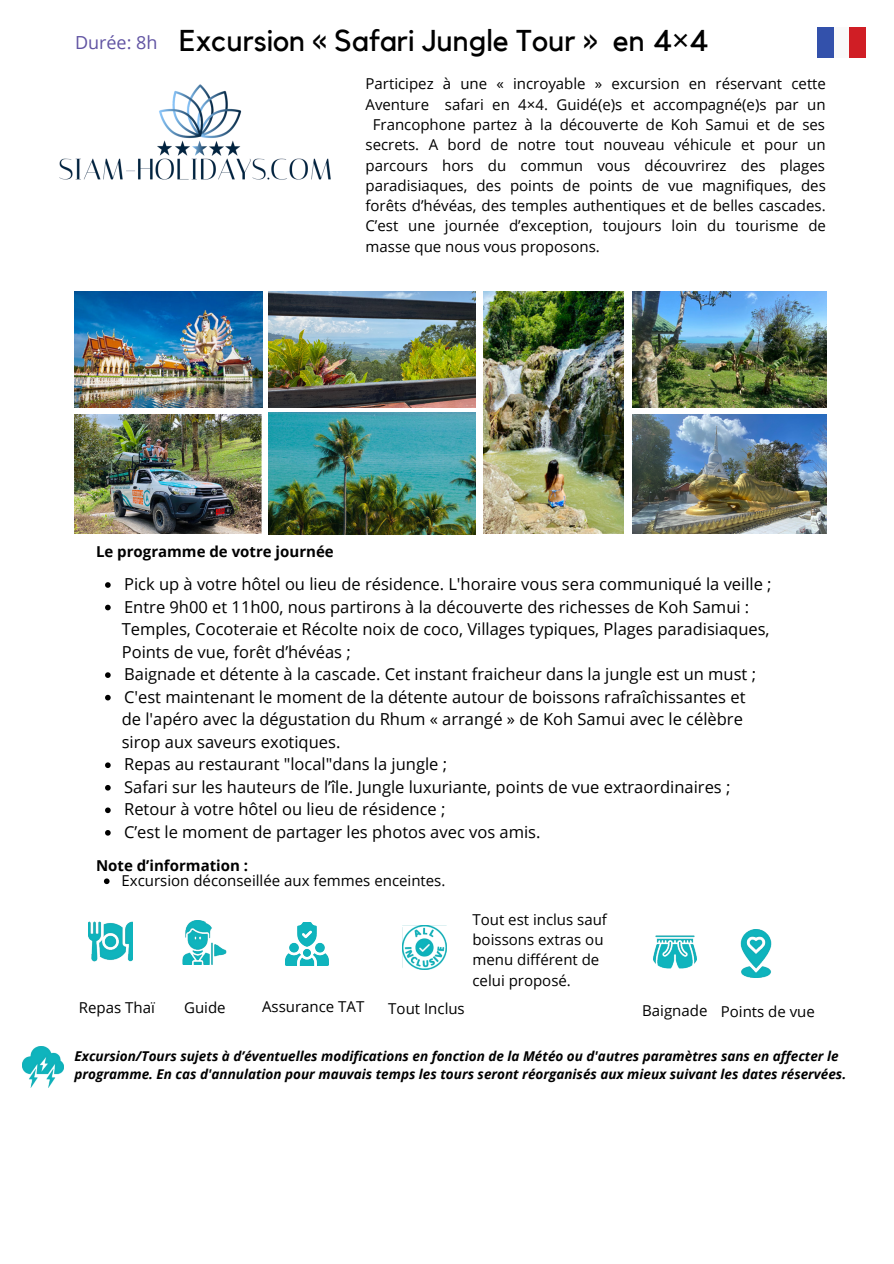
<style>
.page{position:relative;width:894px;height:1264px;background:#fff}
.page>*{position:absolute;margin:0;border:0;box-sizing:border-box;transform-origin:0 0}
.t1{font:30px "Kollektif";color:#000}
.t2{font:18px "Open Sans";color:#6154a3}
.t3{font:16.5px/22.5px "Open Sans";color:#000}
.t4{font:15px/20.2px "Open Sans";color:#000}
.t5{font:700 15px "Open Sans";color:#000}
.t6{font:italic 700 13.5px/18px "Open Sans";color:#000}
.s1{font-family:"Noto Sans"}
</style>
<div class="page">
<div style="left:832px;top:27px;width:17px;height:30px;background:#f9f9f9"></div>
<div style="left:816px;top:27px;width:16px;height:30px;background:#3351ab"></div>
<div style="left:849px;top:27px;width:16px;height:30px;background:#d01e25"></div>
<img style="left:269px;top:291px;width:206px;height:116px">
<img style="left:75px;top:291px;width:187px;height:116px">
<img style="left:483px;top:291px;width:140px;height:243px">
<img style="left:269px;top:413px;width:206px;height:121px">
<img style="left:632px;top:291px;width:193px;height:116px">
<img style="left:75px;top:414px;width:186px;height:119px">
<img style="left:632px;top:414px;width:193px;height:119px">
<img style="left:59px;top:84px;width:272px;height:96px">
<svg style="left:105px;top:582px;width:6px;height:6px"></svg>
<svg style="left:105px;top:604px;width:6px;height:6px"></svg>
<svg style="left:105px;top:672px;width:6px;height:6px"></svg>
<svg style="left:105px;top:695px;width:6px;height:5px"></svg>
<svg style="left:105px;top:762px;width:6px;height:6px"></svg>
<svg style="left:105px;top:785px;width:6px;height:5px"></svg>
<svg style="left:105px;top:807px;width:6px;height:6px"></svg>
<svg style="left:105px;top:830px;width:6px;height:5px"></svg>
<svg style="left:104px;top:878px;width:5px;height:6px"></svg>
<img style="left:89px;top:921px;width:44px;height:41px">
<img style="left:182px;top:920px;width:44px;height:44px">
<img style="left:285px;top:922px;width:43px;height:43px">
<img style="left:402px;top:925px;width:44px;height:44px">
<img style="left:653px;top:935px;width:43px;height:34px">
<img style="left:740px;top:929px;width:32px;height:48px">
<img style="left:23px;top:1046px;width:40px;height:41px">
<p class="t2" style="left:75px;top:29px;width:84px">Durée: 8h</p>
<h1 class="t1" style="left:179px;top:27px;width:530px">Excursion « Safari Jungle Tour » en 4<span class="s1">×</span>4</h1>
<p class="t4" style="left:365px;top:74px;width:462px">Participez à une « incroyable » excursion en réservant cette</p>
<p class="t4" style="left:365px;top:94px;width:461px">Aventure safari en 4×4. Guidé(e)s et accompagné(e)s par un</p>
<p class="t4" style="left:372px;top:114px;width:453px">Francophone partez à la découverte de Koh Samui et de ses</p>
<p class="t4" style="left:365px;top:134px;width:461px">secrets. A bord de notre tout nouveau véhicule et pour un</p>
<p class="t4" style="left:365px;top:155px;width:461px">parcours hors du commun vous découvrirez des plages</p>
<p class="t4" style="left:365px;top:175px;width:462px">paradisiaques, des points de points de vue magnifiques, des</p>
<p class="t4" style="left:365px;top:195px;width:461px">forêts d’hévéas, des temples authentiques et de belles cascades.</p>
<p class="t4" style="left:365px;top:215px;width:462px">C’est une journée d’exception, toujours loin du tourisme de</p>
<p class="t4" style="left:365px;top:236px;width:236px">masse que nous vous proposons.</p>
<p class="t5" style="left:96px;top:541px;width:239px">Le programme de votre journée</p>
<p class="t3" style="left:124px;top:572px;width:649px">Pick up à votre hôtel ou lieu de résidence. L'horaire vous sera communiqué la veille ;<br>Entre 9h00 et 11h00, nous partirons à la découverte des richesses de Koh Samui :</p>
<p class="t3" style="left:122px;top:617px;width:649px">Temples, Cocoteraie et Récolte noix de coco, Villages typiques, Plages paradisiaques,<br>Points de vue, forêt d’hévéas ;</p>
<p class="t3" style="left:124px;top:662px;width:633px">Baignade et détente à la cascade. Cet instant fraicheur dans la jungle est un must ;<br>C'est maintenant le moment de la détente autour de boissons rafraîchissantes et</p>
<p class="t3" style="left:122px;top:707px;width:622px">de l'apéro avec la dégustation du Rhum « arrangé » de Koh Samui avec le célèbre sirop aux saveurs exotiques.</p>
<p class="t3" style="left:124px;top:752px;width:607px">Repas au restaurant "local"dans la jungle ;<br>Safari sur les hauteurs de l’île. Jungle luxuriante, points de vue extraordinaires ; Retour à votre hôtel ou lieu de résidence ;<br>C’est le moment de partager les photos avec vos amis.</p>
<p class="t4" style="left:121px;top:870px;width:325px">Excursion déconseillée aux femmes enceintes.</p>
<p class="t5" style="left:96px;top:854px;width:154px">Note d’information :</p>
<p class="t4" style="left:472px;top:908px;width:136px">Tout est inclus sauf boissons extras ou menu différent de celui proposé.</p>
<p class="t4" style="left:79px;top:997px;width:77px">Repas Thaï</p>
<p class="t4" style="left:184px;top:997px;width:43px">Guide</p>
<p class="t4" style="left:262px;top:996px;width:104px">Assurance TAT</p>
<p class="t4" style="left:388px;top:997px;width:78px">Tout Inclus</p>
<p class="t4" style="left:642px;top:1000px;width:174px">Baignade Points de vue</p>
<p class="t6" style="left:75px;top:1047px;width:772px">Excursion/Tours sujets à d’éventuelles modifications en fonction de la Météo ou d'autres paramètres sans en affecter le programme. En cas d'annulation pour mauvais temps les tours seront réorganisés aux mieux suivant les dates réservées.</p>
</div>
